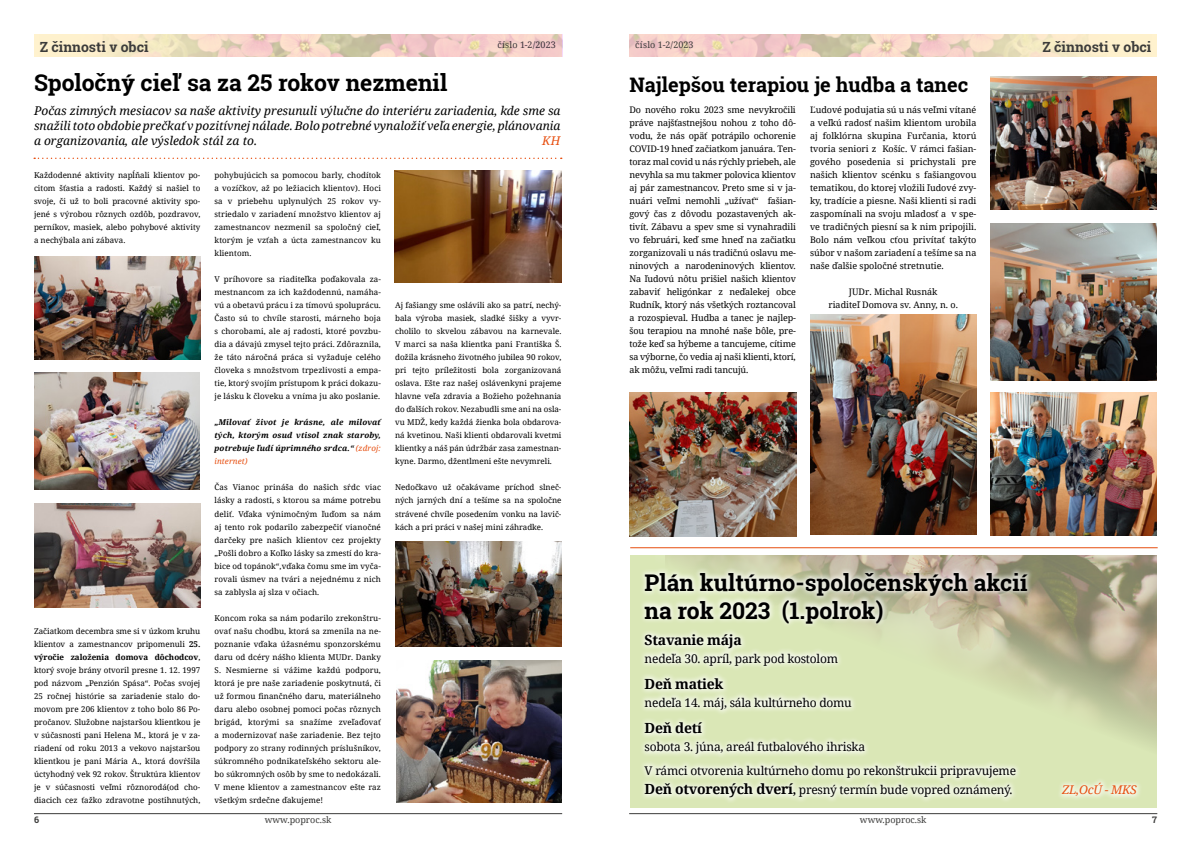
<style>
.page{position:relative;width:1191px;height:842px;background:#fff}
.page>*{position:absolute;margin:0;border:0;box-sizing:border-box;transform-origin:0 0}
.t1{font:700 23px/27.6px "Roboto Slab";color:#000}
.t2{font:700 20px "Roboto Slab";color:#000}
.t3{font:700 14px "Roboto Slab";color:#3c3c3b}
.t4{font:700 14px "Noto Serif";letter-spacing:-.02em;color:#000}
.t5{font:12px/23.5px "Noto Serif";letter-spacing:-.02em;color:#000}
.t6{font:italic 12px/15px "Noto Serif";color:#000;text-align:justify}
.t7{font:italic 12px "Noto Serif";letter-spacing:-.02em;color:#e74e0f}
.t8{font:9px/13px "Noto Serif";color:#000;text-align:justify}
.t9{font:9px "Noto Serif";color:#3c3c3b}
.t10{font:700 9px "Roboto Slab";color:#3c3c3b}
.t11{font:8px/13px "Noto Serif";color:#000;text-align:justify}
.t12{font:italic 700 8px/13px "Noto Serif";letter-spacing:.01em;color:#000;text-align:justify}
.s1{font-weight:700}
.s2{font-weight:400;color:#e74e0f}
.s3{font-weight:700;font-size:14px}
</style>
<div class="page">
<img style="left:40px;top:34px;width:522px;height:23px">
<img style="left:629px;top:34px;width:522px;height:23px">
<hr style="left:630px;top:547px;width:527px;height:1px;background:#e74e0f">
<hr style="left:34px;top:813px;width:528px;height:1px;background:#3c3c3b">
<hr style="left:629px;top:813px;width:528px;height:1px;background:#3c3c3b">
<img style="left:990px;top:77px;width:167px;height:133px">
<img style="left:34px;top:256px;width:167px;height:104px">
<img style="left:34px;top:373px;width:166px;height:117px">
<img style="left:34px;top:503px;width:166px;height:104px">
<img style="left:395px;top:171px;width:166px;height:111px">
<img style="left:395px;top:541px;width:166px;height:105px">
<img style="left:396px;top:660px;width:165px;height:142px">
<img style="left:629px;top:393px;width:167px;height:143px">
<img style="left:990px;top:224px;width:167px;height:156px">
<img style="left:990px;top:393px;width:167px;height:143px">
<img style="left:810px;top:315px;width:167px;height:220px">
<div style="left:630px;top:555px;width:527px;height:253px;background:#dae7b6"></div>
<img style="left:666px;top:555px;width:491px;height:191px">
<div style="left:638px;top:567px;width:504px;height:237px;background:#fff;opacity:.75"></div>
<svg style="left:34px;top:158px;width:528px;height:1px"></svg>
<h3 class="t3" style="left:40px;top:37px;width:110px">Z činnosti v obci</h3>
<h3 class="t3" style="left:1042px;top:37px;width:110px">Z činnosti v obci</h3>
<p class="t9" style="left:497px;top:39px;width:60px">číslo 1-2/2023</p>
<p class="t9" style="left:635px;top:39px;width:60px">číslo 1-2/2023</p>
<h1 class="t1" style="left:34px;top:69px;width:415px">Spoločný cieľ sa za 25 rokov nezmenil</h1>
<p class="t6" style="left:34px;top:102px;width:528px">Počas zimných mesiacov sa naše aktivity presunuli výlučne do interiéru zariadenia, kde sme sa snažili toto obdobie prečkať v pozitívnej nálade. Bolo potrebné vynaložiť veľa energie, plánovania a organizovania, ale výsledok stál za to.</p>
<h3 class="t7" style="left:542px;top:132px;width:19px">KH</h3>
<p class="t11" style="left:34px;top:169px;width:168px">Každodenné aktivity napĺňali klientov po&shy;citom šťastia a radosti. Každý si našiel to svoje, či už to boli pracovné aktivity spo&shy;jené s výrobou rôznych ozdôb, pozdravov, perníkov, masiek, alebo pohybové aktivity a nechýbala ani zábava.</p>
<p class="t11" style="left:34px;top:624px;width:168px">Začiatkom decembra sme si v úzkom kruhu klientov a zamestnancov pripomenuli <span class="s1">25. výročie založenia domova dôchodcov</span>, ktorý svoje brány otvoril presne 1. 12. 1997 pod názvom „Penzión Spása“. Počas svojej 25 ročnej histórie sa zariadenie stalo do&shy;movom pre 206 klientov z toho bolo 86 Po&shy;pročanov. Služobne najstaršou klientkou je v súčasnosti pani Helena M., ktorá je v za&shy;riadení od roku 2013 a vekovo najstaršou klientkou je pani Mária A., ktorá dovŕšila úctyhodný vek 92 rokov. Štruktúra klientov je v súčasnosti veľmi rôznorodá(od cho&shy;diacich cez ťažko zdravotne postihnutých,</p>
<p class="t11" style="left:214px;top:169px;width:168px">pohybujúcich sa pomocou barly, chodítok a vozíčkov, až po ležiacich klientov). Hoci sa v priebehu uplynulých 25 rokov vy&shy;striedalo v zariadení množstvo klientov aj zamestnancov nezmenil sa spoločný cieľ, ktorým je vzťah a úcta zamestnancov ku klientom.</p>
<p class="t11" style="left:214px;top:273px;width:168px">V príhovore sa riaditeľka poďakovala za&shy;mestnancom za ich každodennú, namáha&shy;vú a obetavú prácu i za tímovú spoluprácu.<br>Často sú to chvíle starosti, márneho boja s chorobami, ale aj radosti, ktoré povzbu&shy;dia a dávajú zmysel tejto práci. Zdôraznila, že táto náročná práca si vyžaduje celého človeka s množstvom trpezlivosti a empa&shy;tie, ktorý svojím prístupom k práci dokazu&shy;je lásku k človeku a vníma ju ako poslanie.</p>
<p class="t12" style="left:214px;top:416px;width:168px">„Milovať život je krásne, ale milovať tých, ktorým osud vtisol znak staroby, potrebuje ľudí úprimného srdca.“ <span class="s2">(zdroj: internet)</span></p>
<p class="t11" style="left:214px;top:481px;width:168px">Čas Vianoc prináša do našich sŕdc viac lásky a radosti, s ktorou sa máme potrebu deliť. Vďaka výnimočným ľuďom sa nám aj tento rok podarilo zabezpečiť vianočné darčeky pre našich klientov cez projekty „Pošli dobro a Koľko lásky sa zmestí do kra&shy;bice od topánok“,vďaka čomu sme im vyča&shy;rovali úsmev na tvári a nejednému z nich sa zablysla aj slza v očiach.</p>
<p class="t11" style="left:214px;top:611px;width:168px">Koncom roka sa nám podarilo zrekonštru&shy;ovať našu chodbu, ktorá sa zmenila na ne&shy;poznanie vďaka úžasnému sponzorskému daru od dcéry nášho klienta MUDr. Danky S. Nesmierne si vážime každú podporu, ktorá je pre naše zariadenie poskytnutá, či už formou finančného daru, materiálneho daru alebo osobnej pomoci počas rôznych brigád, ktorými sa snažíme zveľaďovať a modernizovať naše zariadenie. Bez tejto podpory zo strany rodinných príslušníkov, súkromného podnikateľského sektoru ale&shy;bo súkromných osôb by sme to nedokázali.<br>V mene klientov a zamestnancov ešte raz všetkým srdečne ďakujeme!</p>
<p class="t11" style="left:395px;top:299px;width:168px">Aj fašiangy sme oslávili ako sa patrí, nechý&shy;bala výroba masiek, sladké šišky a vyvr&shy;cholilo to skvelou zábavou na karnevale.<br>V marci sa naša klientka pani Františka Š. dožila krásneho životného jubilea 90 rokov, pri tejto príležitosti bola zorganizovaná oslava. Ešte raz našej oslávenkyni prajeme hlavne veľa zdravia a Božieho požehnania do ďalších rokov. Nezabudli sme ani na osla&shy;vu MDŽ, kedy každá žienka bola obdarova&shy;ná kvetinou. Naši klienti obdarovali kvetmi klientky a náš pán údržbár zasa zamestnan&shy;kyne. Darmo, džentlmeni ešte nevymreli.</p>
<p class="t11" style="left:395px;top:481px;width:168px">Nedočkavo už očakávame príchod slneč&shy;ných jarných dní a tešíme sa na spoločne strávené chvíle posedením vonku na lavič&shy;kách a pri práci v našej mini záhradke.</p>
<h2 class="t2" style="left:629px;top:71px;width:340px">Najlepšou terapiou je hudba a tanec</h2>
<p class="t8" style="left:629px;top:103px;width:168px">Do nového roku 2023 sme nevykročili práve najšťastnejšou nohou z toho dô&shy;vodu, že nás opäť potrápilo ochorenie COVID-19 hneď začiatkom januára. Ten&shy;toraz mal covid u nás rýchly priebeh, ale nevyhla sa mu takmer polovica klientov aj pár zamestnancov. Preto sme si v ja&shy;nuári veľmi nemohli „užívať“ fašian&shy;gový čas z dôvodu pozastavených ak&shy;tivít. Zábavu a spev sme si vynahradili vo februári, keď sme hneď na začiatku zorganizovali u nás tradičnú oslavu me&shy;ninových a narodeninových klientov.<br>Na ľudovú nôtu prišiel našich klientov zabaviť heligónkar z neďalekej obce Rudník, ktorý nás všetkých roztancoval a rozospieval. Hudba a tanec je najlep&shy;šou terapiou na mnohé naše bôle, pre&shy;tože keď sa hýbeme a tancujeme, cítime sa výborne, čo vedia aj naši klienti, ktorí, ak môžu, veľmi radi tancujú.</p>
<p class="t8" style="left:810px;top:103px;width:168px">Ľudové podujatia sú u nás veľmi vítané a veľkú radosť našim klientom urobila aj folklórna skupina Furčania, ktorú tvoria seniori z Košíc. V rámci fašian&shy;gového posedenia si prichystali pre našich klientov scénku s fašiangovou tematikou, do ktorej vložili ľudové zvy&shy;ky, tradície a piesne. Naši klienti si radi zaspomínali na svoju mladosť a v spe&shy;ve tradičných piesní sa k nim pripojili.<br>Bolo nám veľkou cťou privítať takýto súbor v našom zariadení a tešíme sa na naše ďalšie spoločné stretnutie.</p>
<p class="t8" style="left:828px;top:285px;width:131px;text-align:center">JUDr. Michal Rusnák<br>riaditeľ Domova sv. Anny, n. o.</p>
<h1 class="t1" style="left:644px;top:569px;width:384px">Plán kultúrno-spoločenských akcií na rok 2023 (1.polrok)</h1>
<h3 class="t4" style="left:644px;top:630px;width:99px">Stavanie mája</h3>
<h3 class="t5" style="left:644px;top:646px;width:195px">nedeľa 30. apríl, park pod kostolom</h3>
<h3 class="t4" style="left:644px;top:674px;width:80px">Deň matiek</h3>
<h3 class="t5" style="left:644px;top:691px;width:209px">nedeľa 14. máj, sála kultúrneho domu</h3>
<h3 class="t4" style="left:644px;top:718px;width:59px">Deň detí</h3>
<h3 class="t5" style="left:644px;top:735px;width:373px">sobota 3. júna, areál futbalového ihriska<br>V rámci otvorenia kultúrneho domu po rekonštrukcii pripravujeme</h3>
<h3 class="t5" style="left:644px;top:778px;width:369px"><span class="s3">Deň otvorených dverí</span><span class="s1">,</span> presný termín bude vopred oznámený.</h3>
<h3 class="t7" style="left:1062px;top:782px;width:76px">ZL,OcÚ - MKS</h3>
<p class="t10" style="left:34px;top:814px;width:7px">6</p>
<p class="t9" style="left:265px;top:814px;width:68px">www.poproc.sk</p>
<p class="t9" style="left:860px;top:814px;width:68px">www.poproc.sk</p>
<p class="t10" style="left:1152px;top:814px;width:6px">7</p>
</div>
